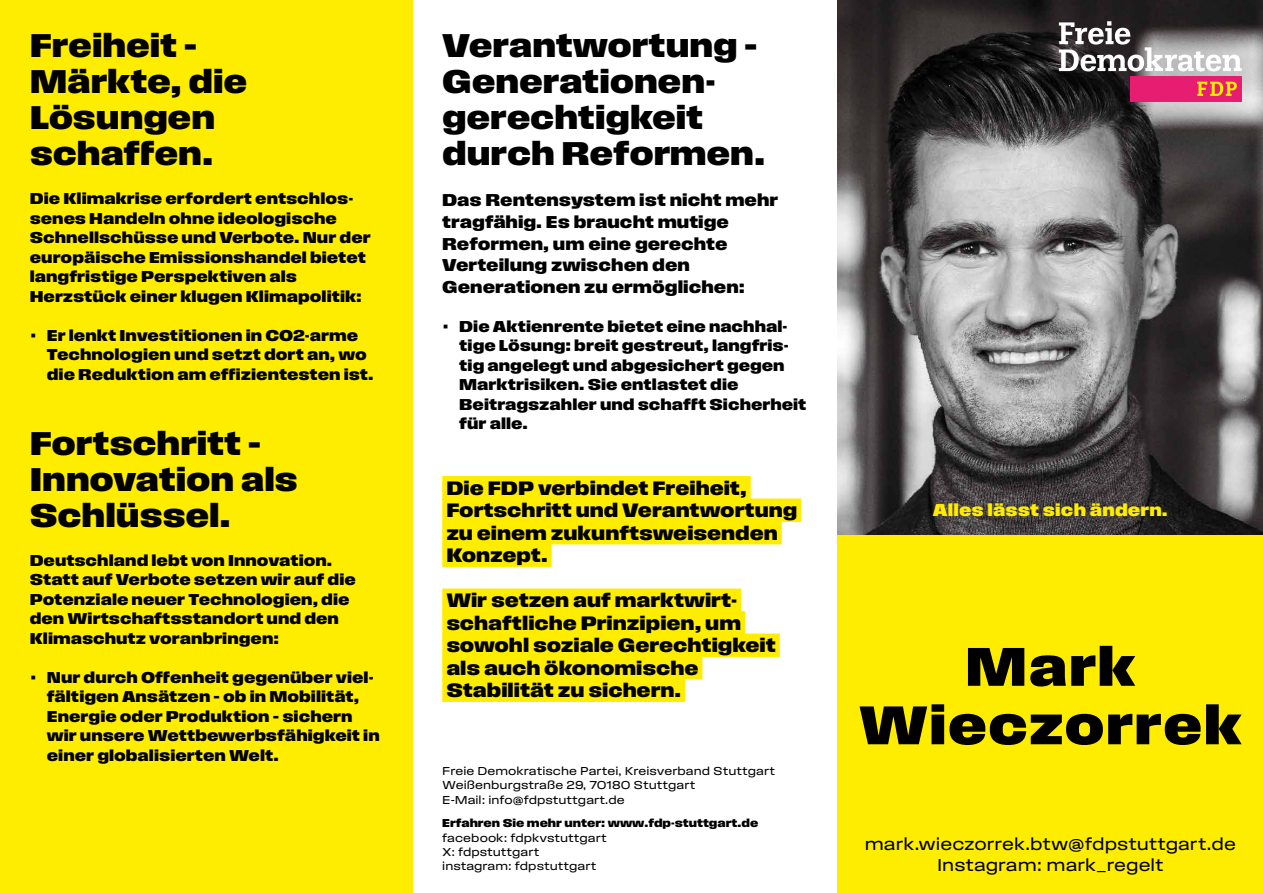
<style>
.page{position:relative;width:1263px;height:893px;background:#fff}
.page>*{position:absolute;margin:0;border:0;box-sizing:border-box;transform-origin:0 0}
.t1{font:57px/58.5px "Field Gothic No.75 Bold Wide";letter-spacing:.02em;color:#000;text-align:center}
.t2{font:34.5px/36px "Field Gothic No.75 Bold Wide";letter-spacing:-.005em;color:#000}
.t3{font:20.4px/22.5px "Field Gothic No.75 Bold Wide";letter-spacing:-.005em;color:#000}
.t4{font:18px/21.6px "Field Gothic No.75 Bold Wide";color:#000}
.t5{font:18px/21.6px "Field Gothic No.72 Reg Wide";color:#000;text-align:center}
.t6{font:18px "Field Gothic No.75 Bold Wide";letter-spacing:.01em;color:#ffed00}
.t7{font:16.5px/19.5px "Field Gothic No.75 Bold Wide";color:#000}
.t8{font:12px/14.4px "Field Gothic No.72 Reg Wide";color:#000}
.t9{font:12px "Field Gothic No.75 Bold Wide";color:#000}
</style>
<div class="page">
<img style="left:838px;top:0;width:425px;height:536px">
<div style="left:838px;top:536px;width:425px;height:357px;background:#ffed00"></div>
<svg style="left:1059px;top:21px;width:183px;height:50px"></svg>
<div style="left:1130px;top:76px;width:112px;height:26px;background:#e71d72"></div>
<svg style="left:1197px;top:82px;width:40px;height:14px"></svg>
<div style="left:0;top:0;width:412px;height:893px;background:#ffed00"></div>
<div style="left:442px;top:476px;width:309px;height:23px;background:#ffed00"></div>
<div style="left:442px;top:498px;width:359px;height:24px;background:#ffed00"></div>
<div style="left:442px;top:521px;width:340px;height:23px;background:#ffed00"></div>
<div style="left:442px;top:543px;width:110px;height:24px;background:#ffed00"></div>
<div style="left:442px;top:588px;width:299px;height:24px;background:#ffed00"></div>
<div style="left:442px;top:611px;width:303px;height:23px;background:#ffed00"></div>
<div style="left:442px;top:633px;width:338px;height:24px;background:#ffed00"></div>
<div style="left:442px;top:656px;width:260px;height:23px;background:#ffed00"></div>
<div style="left:442px;top:678px;width:243px;height:24px;background:#ffed00"></div>
<h2 class="t2" style="left:30px;top:27px;width:219px">Freiheit –<br>Märkte, die<br>Lösungen schaffen.</h2>
<p class="t7" style="left:30px;top:188px;width:343px">Die Klimakrise erfordert entschlos&shy;senes Handeln ohne ideologische Schnellschüsse und Verbote. Nur der europäische Emissionshandel bietet langfristige Perspektiven als Herzstück einer klugen Klimapolitik:</p>
<p class="t7" style="left:47px;top:325px;width:328px;text-indent:-17px">• Er lenkt Investitionen in CO2-arme<br>Technologien und setzt dort an, wo die Reduktion am effizientesten ist.</p>
<h2 class="t2" style="left:30px;top:424px;width:270px">Fortschritt –<br>Innovation als<br>Schlüssel.</h2>
<p class="t7" style="left:30px;top:550px;width:328px">Deutschland lebt von Innovation.<br>Statt auf Verbote setzen wir auf die Potenziale neuer Technologien, die den Wirtschaftsstandort und den Klimaschutz voranbringen:</p>
<p class="t7" style="left:47px;top:667px;width:334px;text-indent:-17px">• Nur durch Offenheit gegenüber viel&shy;fältigen Ansätzen – ob in Mobilität, Energie oder Produktion – sichern wir unsere Wettbewerbsfähigkeit in einer globalisierten Welt.</p>
<h2 class="t2" style="left:442px;top:27px;width:325px">Verantwortung –<br>Generationen&shy;gerechtigkeit durch Reformen.</h2>
<p class="t4" style="left:442px;top:189px;width:337px">Das Rentensystem ist nicht mehr tragfähig. Es braucht mutige<br>Reformen, um eine gerechte<br>Verteilung zwischen den<br>Generationen zu ermöglichen:</p>
<p class="t7" style="left:459px;top:316px;width:349px;text-indent:-17px">• Die Aktienrente bietet eine nachhal&shy;tige Lösung: breit gestreut, langfris&shy;tig angelegt und abgesichert gegen<br>Marktrisiken. Sie entlastet die<br>Beitragszahler und schafft Sicherheit für alle.</p>
<p class="t3" style="left:446px;top:476px;width:353px">Die FDP verbindet Freiheit,<br>Fortschritt und Verantwortung zu einem zukunftsweisenden<br>Konzept.</p>
<p class="t3" style="left:446px;top:589px;width:331px">Wir setzen auf marktwirt&shy;schaftliche Prinzipien, um sowohl soziale Gerechtigkeit als auch ökonomische<br>Stabilität zu sichern.</p>
<p class="t8" style="left:442px;top:764px;width:334px">Freie Demokratische Partei, Kreisverband Stuttgart<br>Weißenburgstraße 29, 70180 Stuttgart<br>E-Mail: info@fdpstuttgart.de</p>
<p class="t9" style="left:442px;top:816px;width:318px">Erfahren Sie mehr unter: www.fdp-stuttgart.de</p>
<p class="t8" style="left:442px;top:830px;width:166px">facebook: fdpkvstuttgart<br>X: fdpstuttgart instagram: fdpstuttgart</p>
<p class="t6" style="left:933px;top:500px;width:236px">Alles lässt sich ändern.</p>
<h1 class="t1" style="left:859px;top:636px;width:385px">Mark<br>Wieczorrek</h1>
<p class="t5" style="left:865px;top:833px;width:373px">mark.wieczorrek.btw@fdpstuttgart.de<br>Instagram: mark_regelt</p>
</div>
